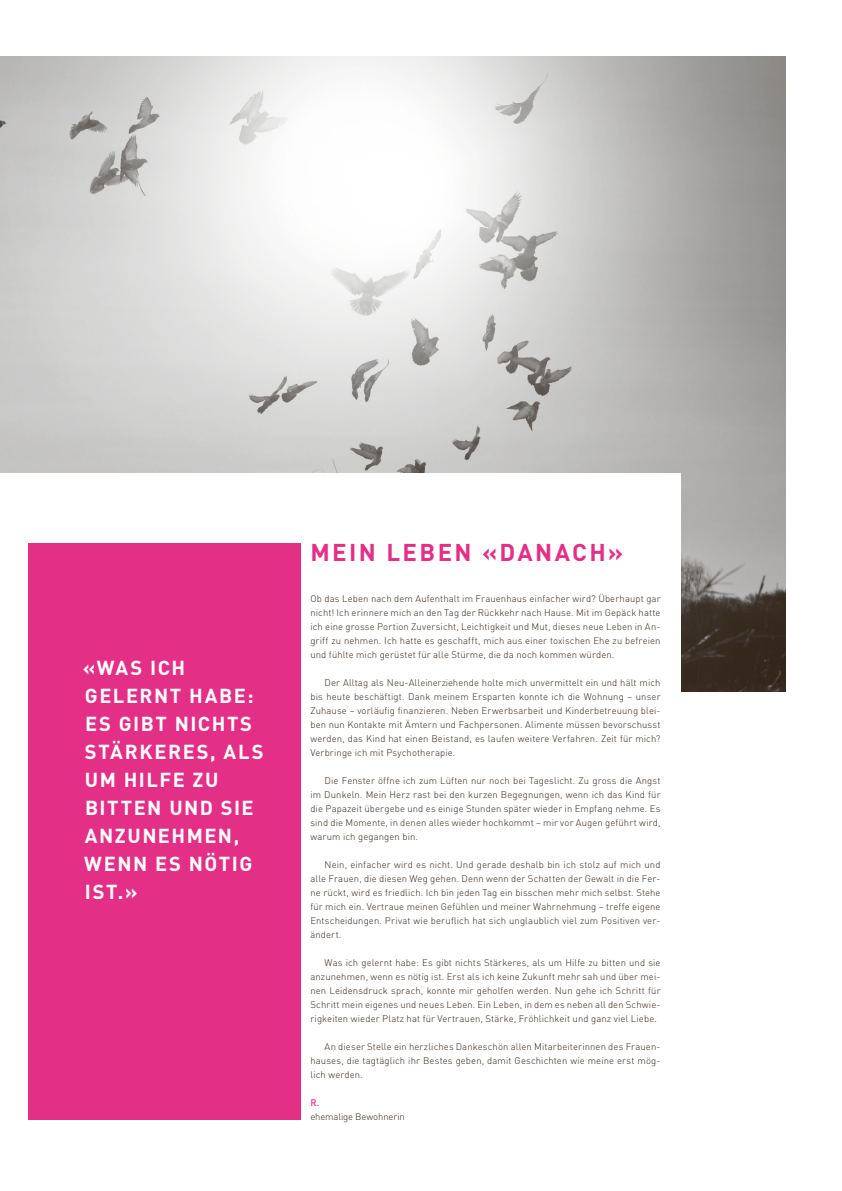
<style>
.page{position:relative;width:842px;height:1191px;background:#fff}
.page>*{position:absolute;margin:0;border:0;box-sizing:border-box;transform-origin:0 0}
.t1{font:700 24px "DIN";letter-spacing:.1em;color:#e42f87}
.t2{font:700 20px/28px "DIN";letter-spacing:.075em;color:#fff}
.t3{font:300 9.5px/14px "DIN";letter-spacing:.01em;color:#2f2116;text-align:justify}
.t4{font:300 9.5px "DIN";letter-spacing:-.01em;color:#2f2116}
.t5{font:500 9.5px "DIN";color:#e42f87}
</style>
<div class="page">
<img style="left:0;top:57px;width:785px;height:635px">
<div style="left:0;top:473px;width:680px;height:718px;background:#fff"></div>
<div style="left:28px;top:543px;width:272px;height:577px;background:#e42f87"></div>
<h2 class="t2" style="left:83px;top:653px;width:182px">«WAS ICH<br>GELERNT HABE:<br>ES GIBT NICHTS<br>STÄRKERES, ALS<br>UM HILFE ZU<br>BITTEN UND SIE<br>ANZUNEHMEN,<br>WENN ES NÖTIG<br>IST.»</h2>
<h1 class="t1" style="left:310px;top:536px;width:314px">MEIN LEBEN «DANACH»</h1>
<p class="t3" style="left:310px;top:591px;width:352px">Ob das Leben nach dem Aufenthalt im Frauenhaus einfacher wird? Überhaupt gar nicht! Ich erinnere mich an den Tag der Rückkehr nach Hause. Mit im Gepäck hatte ich eine grosse Portion Zuversicht, Leichtigkeit und Mut, dieses neue Leben in An&shy;griff zu nehmen. Ich hatte es geschafft, mich aus einer toxischen Ehe zu befreien und fühlte mich gerüstet für alle Stürme, die da noch kommen würden.</p>
<p class="t3" style="left:310px;top:675px;width:352px;text-indent:14px">Der Alltag als Neu-Alleinerziehende holte mich unvermittelt ein und hält mich bis heute beschäftigt. Dank meinem Ersparten konnte ich die Wohnung – unser Zuhause – vorläufig finanzieren. Neben Erwerbsarbeit und Kinderbetreuung blei&shy;ben nun Kontakte mit Ämtern und Fachpersonen. Alimente müssen bevorschusst werden, das Kind hat einen Beistand, es laufen weitere Verfahren. Zeit für mich?<br>Verbringe ich mit Psychotherapie.</p>
<p class="t3" style="left:310px;top:773px;width:352px;text-indent:14px">Die Fenster öffne ich zum Lüften nur noch bei Tageslicht. Zu gross die Angst im Dunkeln. Mein Herz rast bei den kurzen Begegnungen, wenn ich das Kind für die Papazeit übergebe und es einige Stunden später wieder in Empfang nehme. Es sind die Momente, in denen alles wieder hochkommt – mir vor Augen geführt wird, warum ich gegangen bin.</p>
<p class="t3" style="left:310px;top:857px;width:352px;text-indent:14px">Nein, einfacher wird es nicht. Und gerade deshalb bin ich stolz auf mich und alle Frauen, die diesen Weg gehen. Denn wenn der Schatten der Gewalt in die Fer&shy;ne rückt, wird es friedlich. Ich bin jeden Tag ein bisschen mehr mich selbst. Stehe für mich ein. Vertraue meinen Gefühlen und meiner Wahrnehmung – treffe eigene Entscheidungen. Privat wie beruflich hat sich unglaublich viel zum Positiven ver&shy;ändert.</p>
<p class="t3" style="left:310px;top:955px;width:352px;text-indent:14px">Was ich gelernt habe: Es gibt nichts Stärkeres, als um Hilfe zu bitten und sie anzunehmen, wenn es nötig ist. Erst als ich keine Zukunft mehr sah und über mei&shy;nen Leidensdruck sprach, konnte mir geholfen werden. Nun gehe ich Schritt für Schritt mein eigenes und neues Leben. Ein Leben, in dem es neben all den Schwie&shy;rigkeiten wieder Platz hat für Vertrauen, Stärke, Fröhlichkeit und ganz viel Liebe.</p>
<p class="t3" style="left:310px;top:1039px;width:352px;text-indent:14px">An dieser Stelle ein herzliches Dankeschön allen Mitarbeiterinnen des Frauen&shy;hauses, die tagtäglich ihr Bestes geben, damit Geschichten wie meine erst mög&shy;lich werden.</p>
<p class="t5" style="left:310px;top:1096px;width:11px">R.</p>
<p class="t4" style="left:310px;top:1110px;width:96px">ehemalige Bewohnerin</p>
</div>
